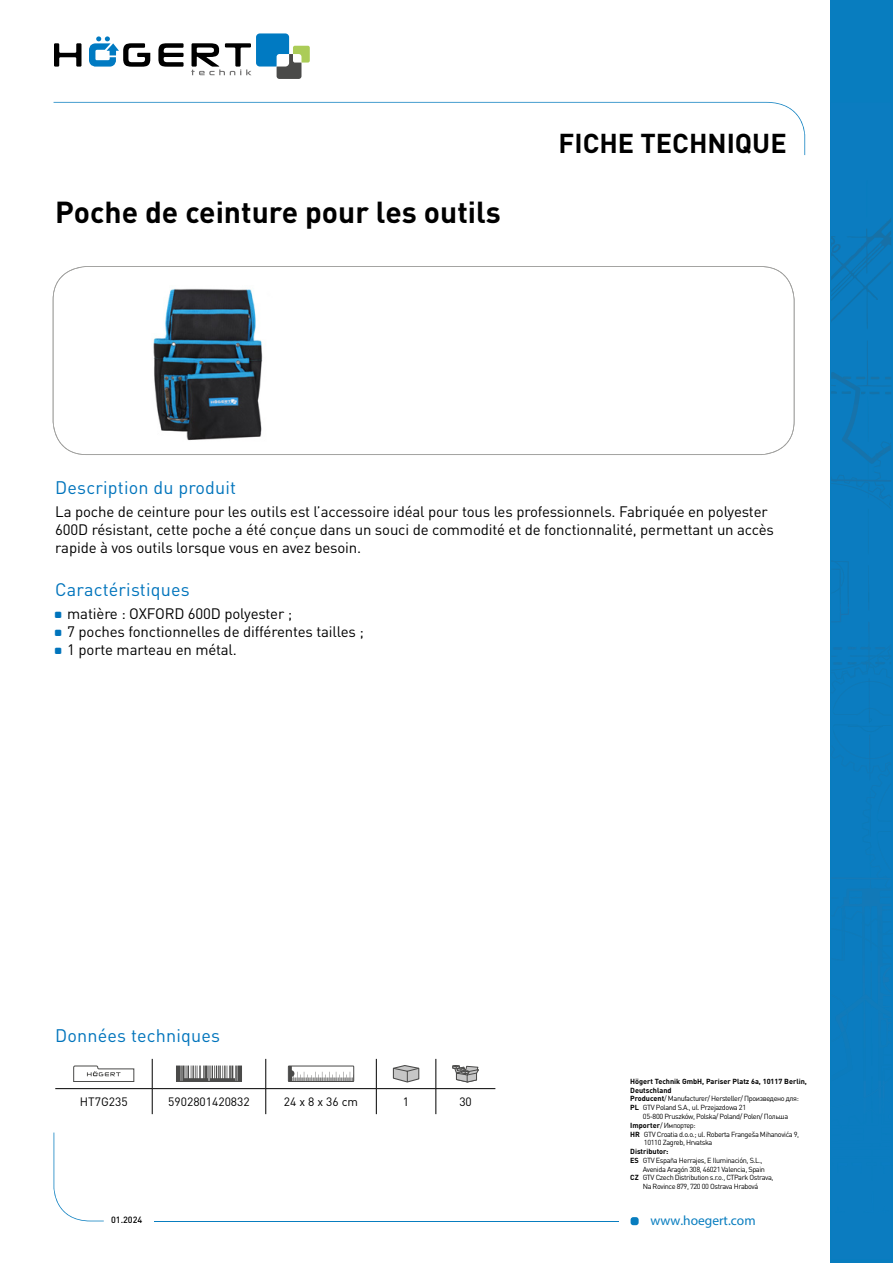
<style>
.page{position:relative;width:893px;height:1263px;background:#fff}
.page>*{position:absolute;margin:0;border:0;box-sizing:border-box;transform-origin:0 0}
.t1{font:700 30px "DIN Pro";color:#000}
.t2{font:700 27px "DIN Pro";color:#000}
.t3{font:18px "DIN Pro";letter-spacing:.01em;color:#0074bc}
.t4{font:15px/18px "DIN Pro";letter-spacing:-.01em;color:#000}
.t5{font:13.5px "Myriad Pro";color:#087dbf}
.t6{font:12px "DIN Pro";color:#000}
.t7{font:500 9px "DIN Pro";color:#000}
.t8{font:7.35px "DIN Pro";letter-spacing:-.05em;color:#000}
.t9{font:700 7.35px "DIN Pro";color:#000}
.s1{font-weight:700}
</style>
<div class="page">
<div style="left:631px;top:1217px;width:8px;height:8px;background:#087dbf;border-radius:3px"></div>
<svg style="left:54px;top:102px;width:751px;height:53px"></svg>
<svg style="left:54px;top:1132px;width:50px;height:89px"></svg>
<hr style="left:154px;top:1220px;width:465px;height:1px;background:#087dbf">
<div style="left:830px;top:0;width:63px;height:1263px;background:#087dbf"></div>
<img style="left:831px;top:273px;width:50px;height:56px">
<img style="left:867px;top:222px;width:24px;height:43px">
<img style="left:831px;top:222px;width:56px;height:42px">
<svg style="left:831px;top:341px;width:60px;height:565px"></svg>
<img style="left:863px;top:906px;width:28px;height:76px">
<img style="left:831px;top:877px;width:60px;height:2px">
<img style="left:848px;top:647px;width:43px;height:3px">
<svg style="left:53px;top:266px;width:741px;height:189px"></svg>
<svg style="left:54px;top:43px;width:27px;height:24px"></svg>
<svg style="left:158px;top:43px;width:26px;height:24px"></svg>
<svg style="left:89px;top:36px;width:61px;height:31px"></svg>
<svg style="left:191px;top:33px;width:119px;height:46px"></svg>
<img style="left:140px;top:281px;width:136px;height:166px">
<hr style="left:55px;top:1088px;width:97px;height:1px;background:#000">
<hr style="left:152px;top:1088px;width:114px;height:1px;background:#000">
<hr style="left:266px;top:1088px;width:110px;height:1px;background:#000">
<hr style="left:376px;top:1088px;width:60px;height:1px;background:#000">
<hr style="left:436px;top:1088px;width:59px;height:1px;background:#000">
<svg style="left:152px;top:1059px;width:1px;height:55px"></svg>
<svg style="left:265px;top:1059px;width:1px;height:55px"></svg>
<svg style="left:376px;top:1059px;width:1px;height:55px"></svg>
<svg style="left:436px;top:1059px;width:1px;height:55px"></svg>
<svg style="left:73px;top:1065px;width:61px;height:17px"></svg>
<svg style="left:176px;top:1065px;width:66px;height:17px"></svg>
<svg style="left:290px;top:1067px;width:62px;height:13px"></svg>
<div style="left:288px;top:1065px;width:66px;height:17px;border:1px solid #4a4a49"></div>
<svg style="left:393px;top:1065px;width:26px;height:17px"></svg>
<svg style="left:452px;top:1065px;width:27px;height:17px"></svg>
<h1 class="t1" style="left:55px;top:187px;width:447px">Poche de ceinture pour les outils</h1>
<h2 class="t2" style="left:558px;top:121px;width:230px">FICHE TECHNIQUE</h2>
<h3 class="t3" style="left:55px;top:475px;width:182px">Description du produit</h3>
<p class="t4" style="left:55px;top:501px;width:720px">La poche de ceinture pour les outils est l’accessoire idéal pour tous les professionnels. Fabriquée en polyester<br>600D résistant, cette poche a été conçue dans un souci de commodité et de fonctionnalité, permettant un accès rapide à vos outils lorsque vous en avez besoin.</p>
<h3 class="t3" style="left:55px;top:577px;width:136px">Caractéristiques</h3>
<h3 class="t4" style="left:67px;top:603px;width:298px">matière : OXFORD 600D polyester ;<br>7 poches fonctionnelles de différentes tailles ;<br>1 porte marteau en métal.</h3>
<h3 class="t3" style="left:55px;top:1023px;width:166px">Données techniques</h3>
<h3 class="t6" style="left:80px;top:1093px;width:49px">HT7G235</h3>
<h3 class="t6" style="left:168px;top:1093px;width:83px">5902801420832</h3>
<h3 class="t6" style="left:284px;top:1093px;width:76px">24 x 8 x 36 cm</h3>
<h3 class="t6" style="left:403px;top:1093px;width:8px">1</h3>
<h3 class="t6" style="left:459px;top:1093px;width:14px">30</h3>
<p class="t7" style="left:111px;top:1213px;width:33px">01.2024</p>
<p class="t9" style="left:630px;top:1075px;width:178px">Högert Technik GmbH, Pariser Platz 6a, 10117 Berlin,</p>
<p class="t9" style="left:630px;top:1084px;width:43px">Deutschland</p>
<p class="t8" style="left:630px;top:1094px;width:170px"><span class="s1">Producent</span>/ Manufacturer/ Hersteller/ Произведено для:</p>
<p class="t8" style="left:630px;top:1102px;width:117px"><span class="s1">PL</span> GTV Poland S.A., ul. Przejazdowa 21</p>
<p class="t8" style="left:643px;top:1111px;width:147px">05-800 Pruszków, Polska/ Poland/ Polen/ Польша</p>
<p class="t8" style="left:630px;top:1120px;width:67px"><span class="s1">Importer</span>/ Импортер:</p>
<p class="t8" style="left:630px;top:1129px;width:171px"><span class="s1">HR</span> GTV Croatia d.o.o.; ul. Roberta Frangeša Mihanovića 9,</p>
<p class="t8" style="left:644px;top:1138px;width:70px">10110 Zagreb, Hrvatska</p>
<p class="t9" style="left:630px;top:1145px;width:40px">Distributor:</p>
<p class="t8" style="left:630px;top:1155px;width:134px"><span class="s1">ES</span> GTV España Herrajes, E Iluminación, S.L.,</p>
<p class="t8" style="left:643px;top:1164px;width:124px">Avenida Aragón 308, 46021 Valencia, Spain</p>
<p class="t8" style="left:630px;top:1173px;width:145px"><span class="s1">CZ</span> GTV Czech Distribution s.r.o., CTPark Ostrava,</p>
<p class="t8" style="left:643px;top:1181px;width:117px">Na Rovince 879, 720 00 Ostrava Hrabová</p>
<h3 class="t5" style="left:651px;top:1212px;width:107px">www.hoegert.com</h3>
</div>
